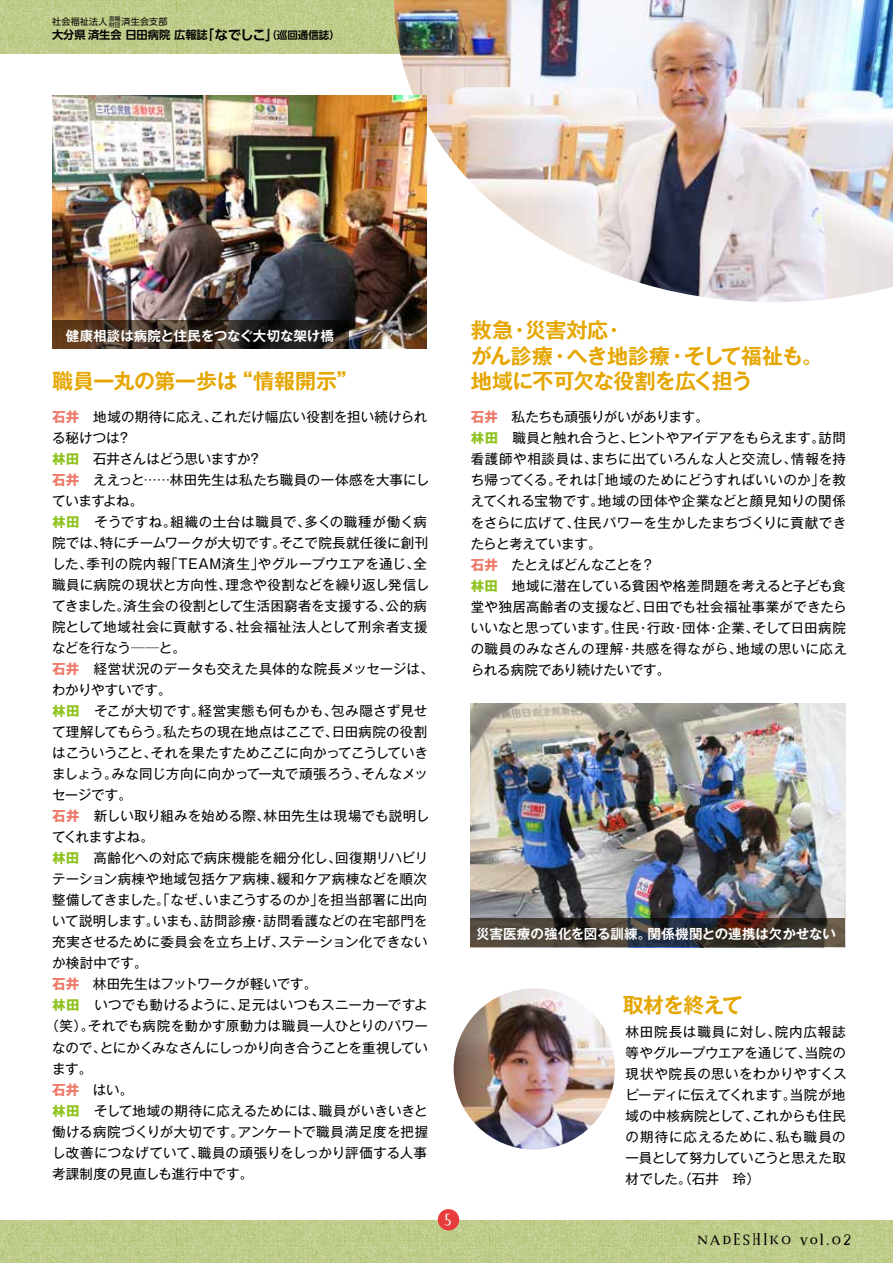
<style>
.page{position:relative;width:893px;height:1263px;background:#fff}
.page>*{position:absolute;margin:0;border:0;box-sizing:border-box;transform-origin:0 0}
.t1{font:700 21px/25.2px "Gothic MB101 Pro De";letter-spacing:-.025em;color:#e6a600}
.t2{font:13.5px/21px "Gothic MB101 Pro";letter-spacing:.01em;color:#000}
.t3{font:13.5px "Gothic MB101 Pro";letter-spacing:.03em;color:#000}
.t4{font:13.5px "Gothic MB101 Pro";letter-spacing:.04em;color:#000}
.t5{font:700 13.5px "Gothic MB101 Pro De";letter-spacing:-.005em;color:#fff}
.t6{font:13.5px "Gothic MB101 Pro";letter-spacing:-.02em;color:#000}
.t7{font:13.5px "Gothic MB101 Pro";letter-spacing:-.025em;color:#000}
.t8{font:13.5px "Gothic MB101 Pro";letter-spacing:-.015em;color:#000}
.t9{font:13.5px "Gothic MB101 Pro";letter-spacing:.035em;color:#000}
.t10{font:13.5px "Gothic MB101 Pro";letter-spacing:-.01em;color:#000}
.t11{font:13.5px "DS Uminwalk";color:#000}
.t12{font:13.5px "Gothic MB101 Pro";letter-spacing:-.06em;color:#000}
.t13{font:700 13.5px "Gothic MB101 Pro";color:#ed7969}
.t14{font:13.5px "DS Uminwalk";color:#fff}
.t15{font:700 11.25px "UD Shin Go Pro De";color:#000}
.t16{font:9px "UD Shin Go Pro";letter-spacing:.025em;color:#000}
.t17{font:5.7px/6px "UD Shin Go Pro";color:#000}
.s1{font-size:13.5px}
.s2{font-size:10.5px}
.s3{font-weight:700;color:#ed7969}
.s4{font-weight:700;color:#8fc31f}
.s5{font-weight:400;color:#000}
</style>
<div class="page">
<svg style="left:0;top:1220px;width:893px;height:43px;background:#becc8a"></svg>
<svg style="left:0;top:0;width:394px;height:53px;background:#becc8a"></svg>
<div style="left:438px;top:1209px;width:21px;height:21px;background:#e83b3d;border-radius:50%"></div>
<img style="left:471px;top:703px;width:374px;height:216px">
<svg style="left:471px;top:919px;width:374px;height:28px;background:#3e3732"></svg>
<img style="left:454px;top:988px;width:161px;height:161px;border-radius:81px">
<img style="left:394px;top:0;width:499px;height:302px">
<img style="left:52px;top:95px;width:374px;height:254px">
<svg style="left:52px;top:321px;width:297px;height:28px;background:#382b20"></svg>
<p class="t17" style="left:109px;top:16px;width:13px">恩賜財団</p>
<p class="t16" style="left:52px;top:15px;width:57px">社会福祉法人</p>
<p class="t16" style="left:122px;top:15px;width:47px">済生会支部</p>
<p class="t15" style="left:52px;top:26px;width:289px">大分県済生会 日田病院 広報誌<span class="s1">「なでしこ」</span><span class="s2">（巡回通信誌）</span></p>
<p class="t5" style="left:66px;top:324px;width:269px">健康相談は病院と住民をつなぐ大切な架け橋</p>
<h1 class="t1" style="left:52px;top:365px;width:307px">職員一丸の第一歩は“情報開示”</h1>
<p class="t2" style="left:52px;top:405px;width:377px"><span class="s3">石井　</span>地域の期待に応え、これだけ幅広い役割を担い続けられ</p>
<p class="t2" style="left:52px;top:426px;width:78px">る秘けつは?</p>
<p class="t6" style="left:52px;top:448px;width:209px"><span class="s4">林田　</span>石井さんはどう思いますか?</p>
<p class="t2" style="left:52px;top:468px;width:379px"><span class="s3">石井　</span>ええっと……林田先生は私たち職員の一体感を大事にし</p>
<p class="t2" style="left:52px;top:489px;width:93px">ていますよね。</p>
<p class="t4" style="left:52px;top:511px;width:377px"><span class="s4">林田　</span>そうですね。組織の土台は職員で、多くの職種が働く病</p>
<p class="t2" style="left:52px;top:531px;width:378px">院では、特にチームワークが大切です。そこで院長就任後に創刊</p>
<p class="t3" style="left:52px;top:553px;width:377px">した、季刊の院内報「TEAM済生」やグループウエアを通じ、全</p>
<p class="t2" style="left:52px;top:573px;width:379px">職員に病院の現状と方向性、理念や役割などを繰り返し発信し</p>
<p class="t2" style="left:52px;top:594px;width:377px">てきました。済生会の役割として生活困窮者を支援する、公的病</p>
<p class="t4" style="left:52px;top:616px;width:377px">院として地域社会に貢献する、社会福祉法人として刑余者支援</p>
<p class="t2" style="left:52px;top:636px;width:135px">などを行なう──と。</p>
<p class="t2" style="left:52px;top:657px;width:383px"><span class="s3">石井　</span>経営状況のデータも交えた具体的な院長メッセージは、</p>
<p class="t7" style="left:52px;top:679px;width:121px">わかりやすいです。</p>
<p class="t9" style="left:52px;top:700px;width:377px"><span class="s4">林田　</span>そこが大切です。経営実態も何もかも、包み隠さず見せ</p>
<p class="t2" style="left:52px;top:720px;width:377px">て理解してもらう。私たちの現在地点はここで、日田病院の役割</p>
<p class="t6" style="left:52px;top:742px;width:377px">はこういうこと、それを果たすためここに向かってこうしていき</p>
<p class="t2" style="left:52px;top:762px;width:377px">ましょう。みな同じ方向に向かって一丸で頑張ろう、そんなメッ</p>
<p class="t2" style="left:52px;top:783px;width:81px">セージです。</p>
<p class="t2" style="left:52px;top:804px;width:379px"><span class="s3">石井　</span>新しい取り組みを始める際、林田先生は現場でも説明し</p>
<p class="t12" style="left:52px;top:826px;width:103px">てくれますよね。</p>
<p class="t2" style="left:52px;top:846px;width:378px"><span class="s4">林田　</span>高齢化への対応で病床機能を細分化し、回復期リハビリ</p>
<p class="t2" style="left:52px;top:867px;width:376px">テーション病棟や地域包括ケア病棟、緩和ケア病棟などを順次</p>
<p class="t8" style="left:52px;top:889px;width:377px">整備してきました。「なぜ、いまこうするのか」を担当部署に出向</p>
<p class="t2" style="left:52px;top:909px;width:377px">いて説明します。いまも、訪問診療・訪問看護などの在宅部門を</p>
<p class="t2" style="left:52px;top:930px;width:377px">充実させるために委員会を立ち上げ、ステーション化できない</p>
<p class="t2" style="left:52px;top:951px;width:97px">か検討中です。</p>
<p class="t10" style="left:52px;top:973px;width:267px"><span class="s3">石井　</span>林田先生はフットワークが軽いです。</p>
<p class="t2" style="left:52px;top:993px;width:377px"><span class="s4">林田　</span>いつでも動けるように、足元はいつもスニーカーですよ</p>
<p class="t2" style="left:45px;top:1014px;width:384px">（笑）。それでも病院を動かす原動力は職員一人ひとりのパワー</p>
<p class="t7" style="left:52px;top:1036px;width:377px">なので、とにかくみなさんにしっかり向き合うことを重視してい</p>
<p class="t2" style="left:52px;top:1056px;width:42px">ます。</p>
<p class="t13" style="left:52px;top:1078px;width:83px">石井　<span class="s5">はい。</span></p>
<p class="t2" style="left:52px;top:1098px;width:377px"><span class="s4">林田　</span>そして地域の期待に応えるためには、職員がいきいきと</p>
<p class="t3" style="left:52px;top:1120px;width:378px">働ける病院づくりが大切です。アンケートで職員満足度を把握</p>
<p class="t2" style="left:52px;top:1140px;width:376px">し改善につなげていて、職員の頑張りをしっかり評価する人事</p>
<p class="t2" style="left:52px;top:1161px;width:203px">考課制度の見直しも進行中です。</p>
<p class="t14" style="left:443px;top:1212px;width:11px">5</p>
<h1 class="t1" style="left:471px;top:315px;width:354px">救急・災害対応・<br>がん診療・へき地診療・そして福祉も。地域に不可欠な役割を広く担う</h1>
<p class="t2" style="left:471px;top:405px;width:378px"><span class="s3">石井　</span>私たちも頑張りがいがあります。<br><span class="s4">林田　</span>職員と触れ合うと、ヒントやアイデアをもらえます。訪問看護師や相談員は、まちに出ていろんな人と交流し、情報を持ち帰ってくる。それは「地域のためにどうすればいいのか」を教えてくれる宝物です。地域の団体や企業などと顔見知りの関係をさらに広げて、住民パワーを生かしたまちづくりに貢献できたらと考えています。<br><span class="s3">石井　</span>たとえばどんなことを？<br><span class="s4">林田　</span>地域に潜在している貧困や格差問題を考えると子ども食堂や独居高齢者の支援など、日田でも社会福祉事業ができたらいいなと思っています。住民・行政・団体・企業、そして日田病院の職員のみなさんの理解・共感を得ながら、地域の思いに応えられる病院であり続けたいです。</p>
<p class="t5" style="left:476px;top:922px;width:361px">災害医療の強化を図る訓練。関係機関との連携は欠かせない</p>
<h1 class="t1" style="left:623px;top:989px;width:122px">取材を終えて</h1>
<p class="t2" style="left:626px;top:1020px;width:223px;text-align:justify">林田院長は職員に対し、院内広報誌等やグループウエアを通じて、当院の現状や院長の思いをわかりやすくスピーディに伝えてくれます。当院が地域の中核病院として、これからも住民の期待に応えるために、私も職員の一員として努力していこうと思えた取材でした。（石井　玲）</p>
<p class="t11" style="left:696px;top:1233px;width:158px">NADESHIKO vol.02</p>
</div>
